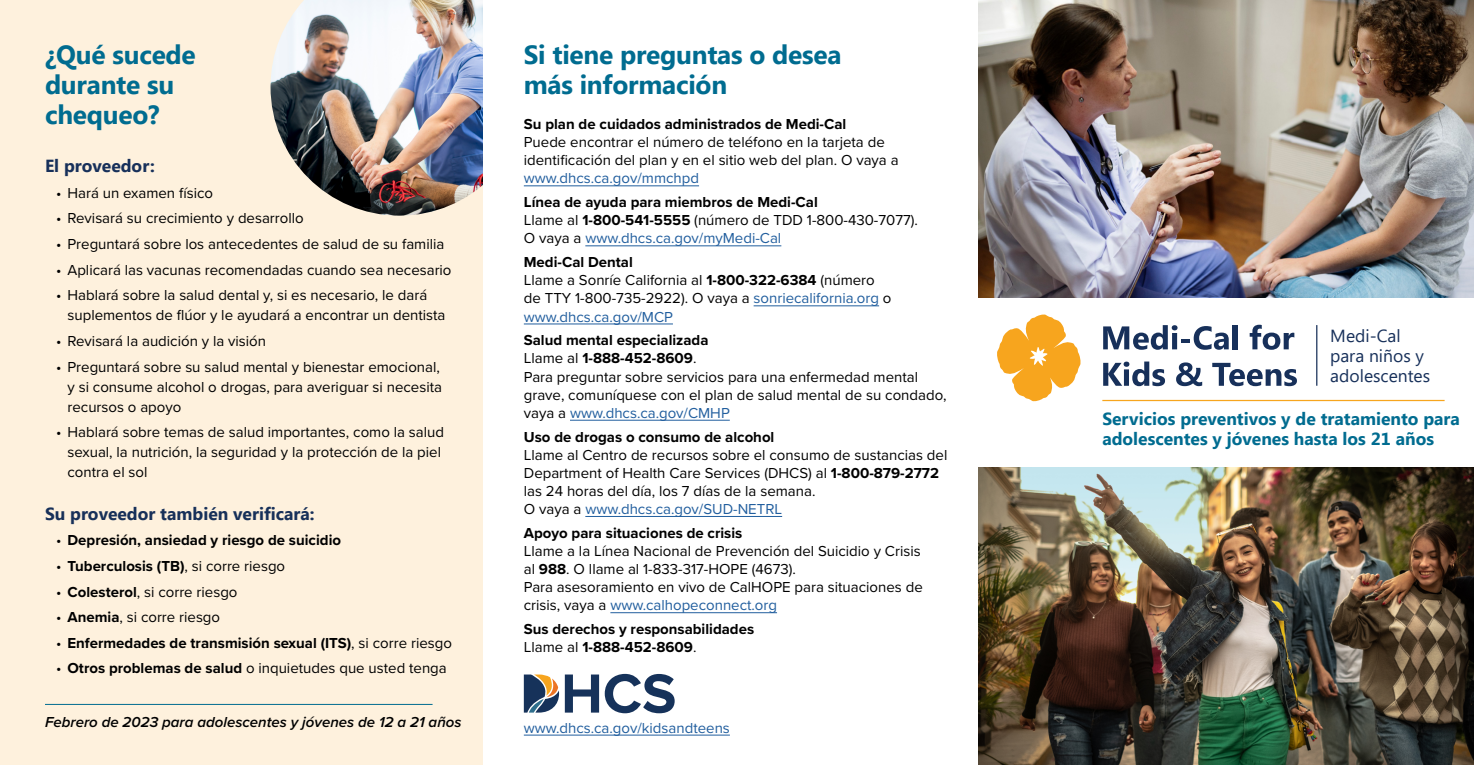
<style>
.page{position:relative;width:1474px;height:765px;background:#fff}
.page>*{position:absolute;margin:0;border:0;box-sizing:border-box;transform-origin:0 0}
.t1{font:700 26.25px/30px "Segoe UI";letter-spacing:-.01em;color:#006c90}
.t2{font:700 17.5px/20px "Segoe UI";color:#006c90}
.t3{font:17.5px/20px "Segoe UI";color:#17305a}
.t4{font:700 17.5px "Segoe UI";color:#173059}
.t5{font:700 17.5px "Segoe UI";color:#17305a}
.t6{font:15px/18.1px "Proxima Nova";color:#000}
.t7{font:700 15px "Proxima Nova";color:#000}
.t8{font:15px "Proxima Nova";color:#215e9e}
.t9{font:italic 600 15px "Proxima Nova";color:#000}
.s1{font-weight:400}
.s2{font-weight:700}
.s3{color:#215e9e}
.s4{color:#000}
</style>
<div class="page">
<div style="left:0;top:0;width:484px;height:765px;background:#fef1dd"></div>
<hr style="left:45px;top:704px;width:387px;height:1px;background:#006c90">
<img style="left:270px;top:0;width:214px;height:216px">
<hr style="left:524px;top:735px;width:206px;height:1px;background:#215e9e">
<svg style="left:565px;top:675px;width:34px;height:38px"></svg>
<svg style="left:605px;top:674px;width:70px;height:39px"></svg>
<svg style="left:524px;top:675px;width:35px;height:38px"></svg>
<img style="left:979px;top:0;width:495px;height:298px">
<img style="left:979px;top:467px;width:495px;height:298px">
<svg style="left:997px;top:314px;width:84px;height:88px"></svg>
<svg style="left:1103px;top:325px;width:126px;height:25px"></svg>
<div style="left:1233px;top:325px;width:5px;height:24px;background:#17305a"></div>
<svg style="left:1249px;top:325px;width:45px;height:25px"></svg>
<svg style="left:1103px;top:362px;width:62px;height:24px"></svg>
<svg style="left:1176px;top:362px;width:26px;height:24px"></svg>
<svg style="left:1212px;top:363px;width:85px;height:23px"></svg>
<hr style="left:1102px;top:400px;width:342px;height:1px;background:#f7a51e">
<hr style="left:1316px;top:325px;width:1px;height:61px;background:#173059">
<hr style="left:524px;top:185px;width:175px;height:1px;background:#215e9e">
<hr style="left:585px;top:245px;width:196px;height:1px;background:#215e9e">
<hr style="left:754px;top:305px;width:125px;height:1px;background:#215e9e">
<hr style="left:524px;top:324px;width:149px;height:1px;background:#215e9e">
<hr style="left:570px;top:420px;width:160px;height:1px;background:#215e9e">
<hr style="left:585px;top:516px;width:197px;height:1px;background:#215e9e">
<hr style="left:610px;top:612px;width:167px;height:1px;background:#215e9e">
<h2 class="t1" style="left:45px;top:40px;width:152px">¿Qué sucede durante su chequeo?</h2>
<h3 class="t5" style="left:45px;top:156px;width:111px">El proveedor:</h3>
<p class="t6" style="left:56px;top:183px;width:158px">• Hará un examen físico</p>
<p class="t6" style="left:56px;top:209px;width:249px">• Revisará su crecimiento y desarrollo</p>
<p class="t6" style="left:56px;top:234px;width:390px">• Preguntará sobre los antecedentes de salud de su familia</p>
<p class="t6" style="left:56px;top:260px;width:397px">• Aplicará las vacunas recomendadas cuando sea necesario</p>
<p class="t6" style="left:68px;top:285px;width:379px;line-height:20px;text-indent:-11px">• Hablará sobre la salud dental y, si es necesario, le dará suplementos de flúor y le ayudará a encontrar un dentista</p>
<p class="t6" style="left:56px;top:331px;width:211px">• Revisará la audición y la visión</p>
<p class="t6" style="left:68px;top:356px;width:376px;line-height:20px;text-indent:-11px">• Preguntará sobre su salud mental y bienestar emocional, y si consume alcohol o drogas, para averiguar si necesita recursos o apoyo</p>
<p class="t6" style="left:68px;top:422px;width:378px;line-height:20px;text-indent:-11px">• Hablará sobre temas de salud importantes, como la salud sexual, la nutrición, la seguridad y la protección de la piel contra el sol</p>
<h3 class="t4" style="left:45px;top:504px;width:271px">Su proveedor también verificará:</h3>
<p class="t7" style="left:56px;top:529px;width:286px"><span class="s1">•</span> Depresión, ansiedad y riesgo de suicidio</p>
<p class="t7" style="left:56px;top:555px;width:230px"><span class="s1">•</span> Tuberculosis (TB)<span class="s1">, si corre riesgo</span></p>
<p class="t6" style="left:56px;top:582px;width:183px">• <span class="s2">Colesterol</span>, si corre riesgo</p>
<p class="t6" style="left:56px;top:608px;width:165px">• <span class="s2">Anemia</span>, si corre riesgo</p>
<p class="t7" style="left:56px;top:632px;width:397px"><span class="s1">•</span> Enfermedades de transmisión sexual (ITS)<span class="s1">, si corre riesgo</span></p>
<p class="t6" style="left:56px;top:659px;width:392px">• <span class="s2">Otros problemas de salud</span> o inquietudes que usted tenga</p>
<h2 class="t1" style="left:524px;top:40px;width:319px">Si tiene preguntas o desea más información</h2>
<h3 class="t7" style="left:524px;top:113px;width:324px">Su plan de cuidados administrados de Medi-Cal</h3>
<p class="t6" style="left:524px;top:133px;width:376px">Puede encontrar el número de teléfono en la tarjeta de identificación del plan y en el sitio web del plan. O vaya a <span class="s3">www.dhcs.ca.gov/mmchpd</span></p>
<h3 class="t7" style="left:524px;top:191px;width:295px">Línea de ayuda para miembros de Medi-Cal</h3>
<p class="t6" style="left:524px;top:211px;width:396px">Llame al <span class="s2">1-800-541-5555</span> (número de TDD 1-800-430-7077).</p>
<p class="t8" style="left:524px;top:227px;width:259px"><span class="s4">O vaya a</span> www.dhcs.ca.gov/myMedi-Cal</p>
<h3 class="t7" style="left:524px;top:251px;width:111px">Medi-Cal Dental</h3>
<p class="t6" style="left:524px;top:271px;width:369px">Llame a Sonríe California al <span class="s2">1-800-322-6384</span> (número de TTY 1-800-735-2922). O vaya a <span class="s3">sonriecalifornia.org</span> o <span class="s3">www.dhcs.ca.gov/MCP</span></p>
<h3 class="t7" style="left:524px;top:329px;width:186px">Salud mental especializada</h3>
<p class="t7" style="left:524px;top:347px;width:174px"><span class="s1">Llame al</span> 1-888-452-8609<span class="s1">.</span></p>
<p class="t6" style="left:524px;top:367px;width:424px">Para preguntar sobre servicios para una enfermedad mental grave, comuníquese con el plan de salud mental de su condado, vaya a <span class="s3">www.dhcs.ca.gov/CMHP</span></p>
<h3 class="t7" style="left:524px;top:425px;width:252px">Uso de drogas o consumo de alcohol</h3>
<p class="t6" style="left:524px;top:445px;width:425px">Llame al Centro de recursos sobre el consumo de sustancias del<br>Department of Health Care Services (DHCS) al <span class="s2">1-800-879-2772 </span>las 24 horas del día, los 7 días de la semana.</p>
<p class="t8" style="left:524px;top:498px;width:260px"><span class="s4">O vaya a</span> www.dhcs.ca.gov/SUD-NETRL</p>
<h3 class="t7" style="left:524px;top:522px;width:220px">Apoyo para situaciones de crisis</h3>
<p class="t6" style="left:524px;top:541px;width:398px">Llame a la Línea Nacional de Prevención del Suicidio y Crisis al <span class="s2">988</span>. O llame al 1-833-317-HOPE (4673).</p>
<p class="t6" style="left:524px;top:577px;width:400px">Para asesoramiento en vivo de CalHOPE para situaciones de crisis, vaya a <span class="s3">www.calhopeconnect.org</span></p>
<h3 class="t7" style="left:524px;top:618px;width:232px">Sus derechos y responsabilidades</h3>
<p class="t7" style="left:524px;top:636px;width:174px"><span class="s1">Llame al</span> 1-888-452-8609<span class="s1">.</span></p>
<p class="t9" style="left:45px;top:711px;width:418px">Febrero de 2023 para adolescentes y jóvenes de 12 a 21 años</p>
<p class="t8" style="left:524px;top:717px;width:208px">www.dhcs.ca.gov/kidsandteens</p>
<h1 class="t3" style="left:1330px;top:326px;width:101px">Medi-Cal para niños y adolescentes</h1>
<p class="t2" style="left:1102px;top:409px;width:359px">Servicios preventivos y de tratamiento para adolescentes y jóvenes hasta los 21 años</p>
</div>
